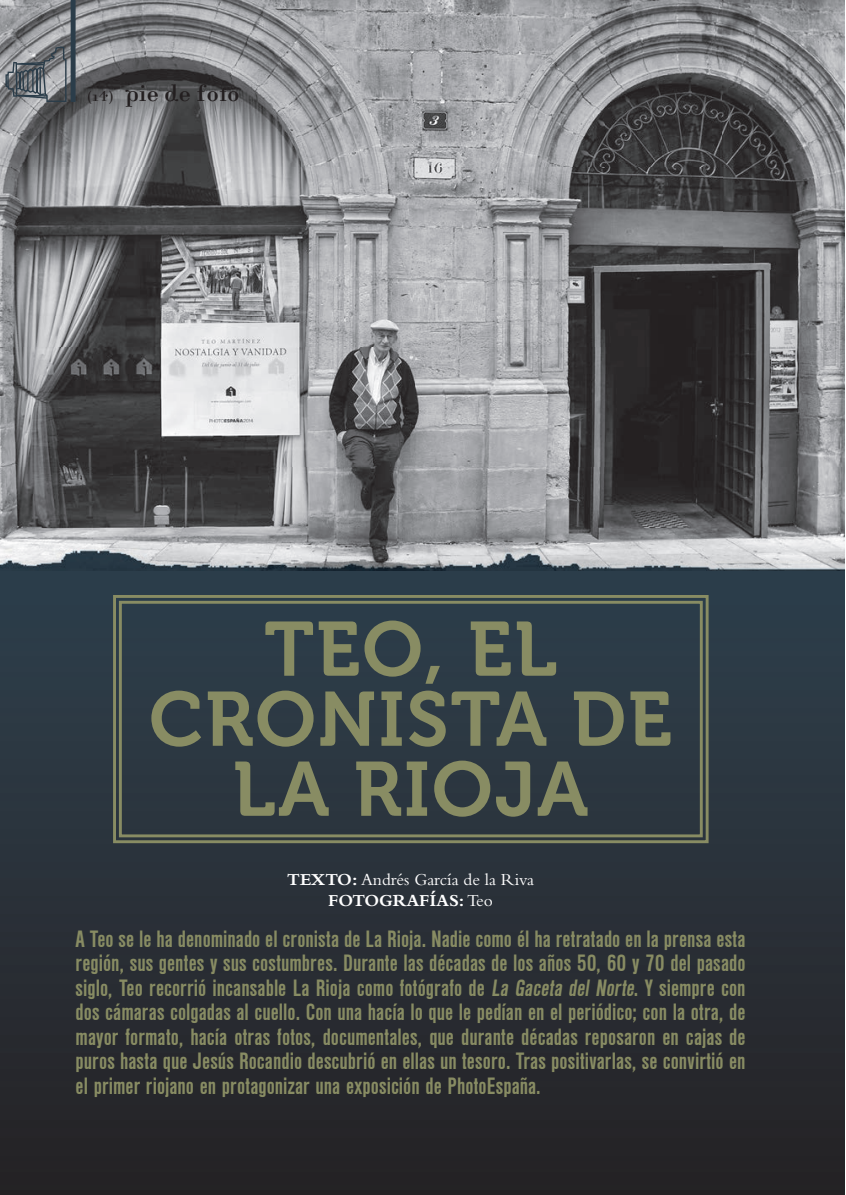
<style>
.page{position:relative;width:846px;height:1195px;background:#fff}
.page>*{position:absolute;margin:0;border:0;box-sizing:border-box;transform-origin:0 0}
.t1{font:76.48px/70px "Museo 700";letter-spacing:.025em;color:#888c63;text-align:center}
.t2{font:700 condensed 24.5px/24.5px "Nimbus San D";color:#888c63;text-align:justify}
.t3{font:24.5px "Katrina";color:#231f20}
.t4{font:17.5px/21px "Bembo";color:#fff;text-align:center}
.t5{font:15.75px "Katrina";color:#231f20}
.s1{font-weight:700}
</style>
<div class="page">
<div style="left:0;top:588px;width:844px;height:606px;background:linear-gradient(to bottom,#2e3f4c,#252225)"></div>
<div style="left:112px;top:594px;width:598px;height:250px;background:#2c3a44"></div>
<div style="left:119px;top:600px;width:583px;height:237px;border:3px solid #888c63"></div>
<div style="left:0;top:570px;width:844px;height:24px;background:#2b3d4a"></div>
<img style="left:0;top:0;width:844px;height:570px">
<div style="left:71px;top:0;width:5px;height:102px;background:#2b3d4a"></div>
<svg style="left:5px;top:46px;width:61px;height:56px;background:#797e83"></svg>
<hr style="left:39px;top:67px;width:2px;height:28px;background:#2b3d4a">
<p class="t5" style="left:87px;top:87px;width:27px">(14)</p>
<p class="t3" style="left:125px;top:80px;width:116px">pie de foto</p>
<h1 class="t1" style="left:149px;top:615px;width:524px">TEO, EL<br>CRONISTA DE<br>LA RIOJA</h1>
<p class="t4" style="left:287px;top:868px;width:248px"><span class="s1">TEXTO:</span> Andrés García de la Riva<br><span class="s1">FOTOGRAFÍAS:</span> Teo</p>
<p class="t2" style="left:76px;top:926px;width:671px">A Teo se le ha denominado el cronista de La Rioja. Nadie como él ha retratado en la prensa esta región, sus gentes y sus costumbres. Durante las décadas de los años 50, 60 y 70 del pasado siglo, Teo recorrió incansable La Rioja como fotógrafo de La Gaceta del Norte. Y siempre con dos cámaras colgadas al cuello. Con una hacía lo que le pedían en el periódico; con la otra, de mayor formato, hacía otras fotos, documentales, que durante décadas reposaron en cajas de puros hasta que Jesús Rocandio descubrió en ellas un tesoro. Tras positivarlas, se convirtió en el primer riojano en protagonizar una exposición de PhotoEspaña.</p>
</div>
